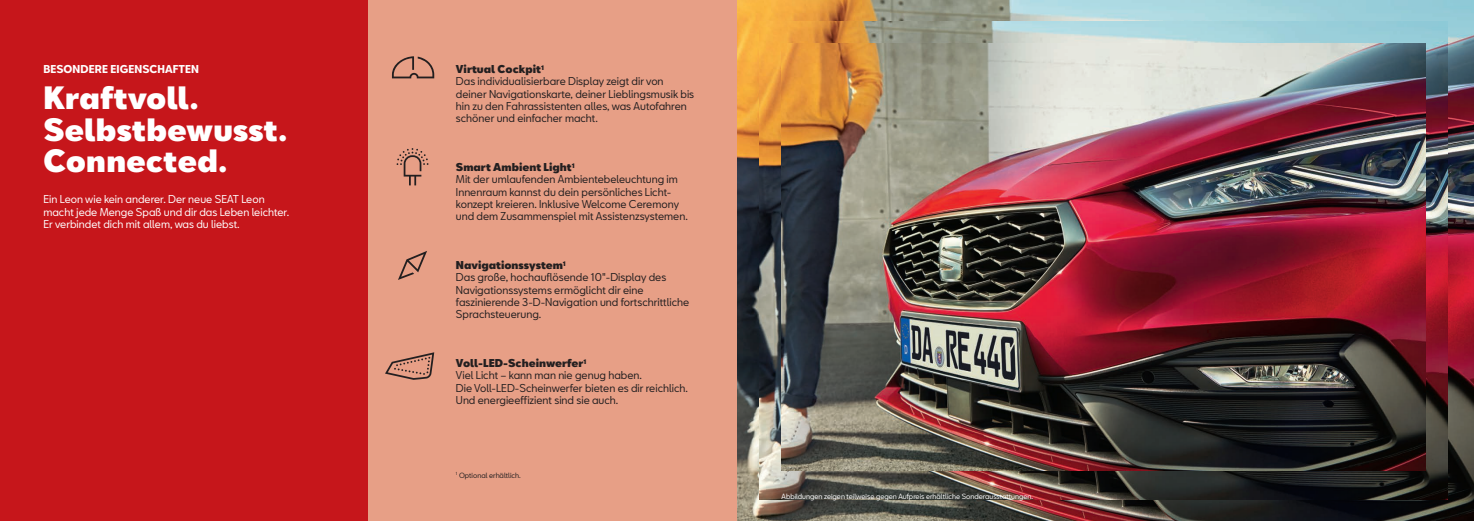
<style>
.page{position:relative;width:1474px;height:521px;background:#fff}
.page>*{position:absolute;margin:0;border:0;box-sizing:border-box;transform-origin:0 0}
.t1{font:900 29.75px/31.5px "SEATBCN";color:#fff}
.t2{font:10.5px/12.2px "SEATBCN";color:#231f20}
.t3{font:10.5px/12.2px "SEATBCN";color:#fff}
.t4{font:700 10.5px "SEATBCN";letter-spacing:.01em;color:#fff}
.t5{font:7px "SEATBCN";color:#fff}
.t6{font:7px "SEATBCN";color:#231f20}
.s1{font-weight:900}
</style>
<div class="page">
<div style="left:0;top:0;width:1473px;height:521px;background:#c6161b"></div>
<div style="left:368px;top:0;width:369px;height:521px;background:#e79f86"></div>
<img style="left:737px;top:0;width:736px;height:521px">
<img style="left:760px;top:22px;width:687px;height:477px">
<img style="left:781px;top:43px;width:644px;height:427px">
<svg style="left:396px;top:148px;width:32px;height:37px"></svg>
<svg style="left:392px;top:56px;width:42px;height:22px"></svg>
<svg style="left:385px;top:352px;width:49px;height:28px"></svg>
<svg style="left:398px;top:251px;width:29px;height:29px"></svg>
<p class="t4" style="left:43px;top:63px;width:157px">BESONDERE EIGENSCHAFTEN</p>
<p class="t2" style="left:456px;top:63px;width:240px"><span class="s1">Virtual Cockpit</span><sup>1<br></sup>Das individualisierbare Display zeigt dir von deiner Navigationskarte, deiner Lieblingsmusik bis hin zu den Fahrassistenten alles, was Autofahren schöner und einfacher macht.</p>
<h1 class="t1" style="left:43px;top:83px;width:245px">Kraftvoll.<br>Selbstbewusst.<br>Connected.</h1>
<p class="t3" style="left:43px;top:193px;width:247px">Ein Leon wie kein anderer. Der neue SEAT Leon macht jede Menge Spaß und dir das Leben leichter.<br>Er verbindet dich mit allem, was du liebst.</p>
<p class="t2" style="left:456px;top:161px;width:233px"><span class="s1">Smart Ambient Light</span><sup>1<br></sup>Mit der umlaufenden Ambientebeleuchtung im Innenraum kannst du dein persönliches Licht&shy;konzept kreieren. Inklusive Welcome Ceremony und dem Zusammenspiel mit Assistenzsystemen.</p>
<p class="t2" style="left:456px;top:259px;width:235px"><span class="s1">Navigationssystem</span><sup>1<br></sup>Das große, hochauflösende 10″-Display des Navigationssystems ermöglicht dir eine faszinierende 3-D-Navigation und fortschrittliche Sprachsteuerung.</p>
<p class="t2" style="left:456px;top:357px;width:233px"><span class="s1">Voll-LED-Scheinwerfer</span><sup>1<br></sup>Viel Licht – kann man nie genug haben.<br>Die Voll-LED-Scheinwerfer bieten es dir reichlich.<br>Und energieeffizient sind sie auch.</p>
<p class="t6" style="left:456px;top:469px;width:66px"><sup>1</sup> Optional erhältlich.</p>
<p class="t5" style="left:781px;top:490px;width:253px">Abbildungen zeigen teilweise gegen Aufpreis erhältliche Sonderausstattungen.</p>
</div>
